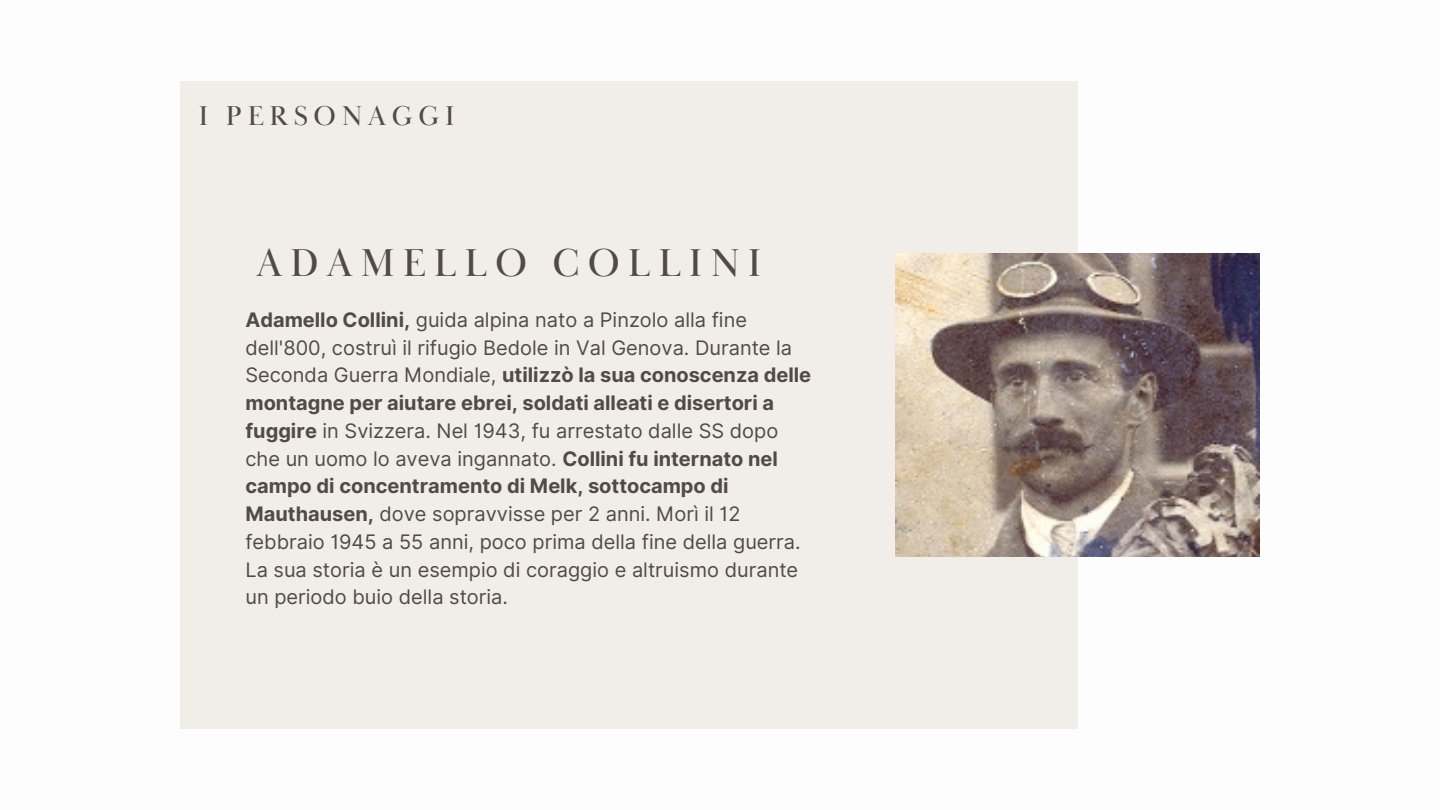
<style>
.page{position:relative;width:1440px;height:810px;background:#fff}
.page>*{position:absolute;margin:0;border:0;box-sizing:border-box;transform-origin:0 0}
.t1{font:40px "Baskerville Display PT";letter-spacing:.2em;color:#504c44}
.t2{font:28px "Baskerville Display PT";letter-spacing:.2em;color:#504c44}
.t3{font:20px/27.8px "Inter";color:#504c44}
.s1{font-weight:700}
</style>
<div class="page">
<div style="left:180px;top:81px;width:898px;height:648px;background:#f1ede9"></div>
<img style="left:896px;top:254px;width:364px;height:302px">
<p class="t2" style="left:199px;top:98px;width:257px">I PERSONAGGI</p>
<p class="t1" style="left:256px;top:238px;width:507px">ADAMELLO COLLINI</p>
<p class="t3" style="left:245px;top:306px;width:567px"><span class="s1">Adamello Collini,</span> guida alpina nato a Pinzolo alla fine dell'800, costruì il rifugio Bedole in Val Genova. Durante la Seconda Guerra Mondiale, <span class="s1">utilizzò la sua conoscenza delle montagne per aiutare ebrei, soldati alleati e disertori a fuggire</span> in Svizzera. Nel 1943, fu arrestato dalle SS dopo che un uomo lo aveva ingannato. <span class="s1">Collini fu internato nel campo di concentramento di Melk, sottocampo di Mauthausen,</span> dove sopravvisse per 2 anni. Morì il 12 febbraio 1945 a 55 anni, poco prima della fine della guerra.<br>La sua storia è un esempio di coraggio e altruismo durante un periodo buio della storia.</p>
</div>
